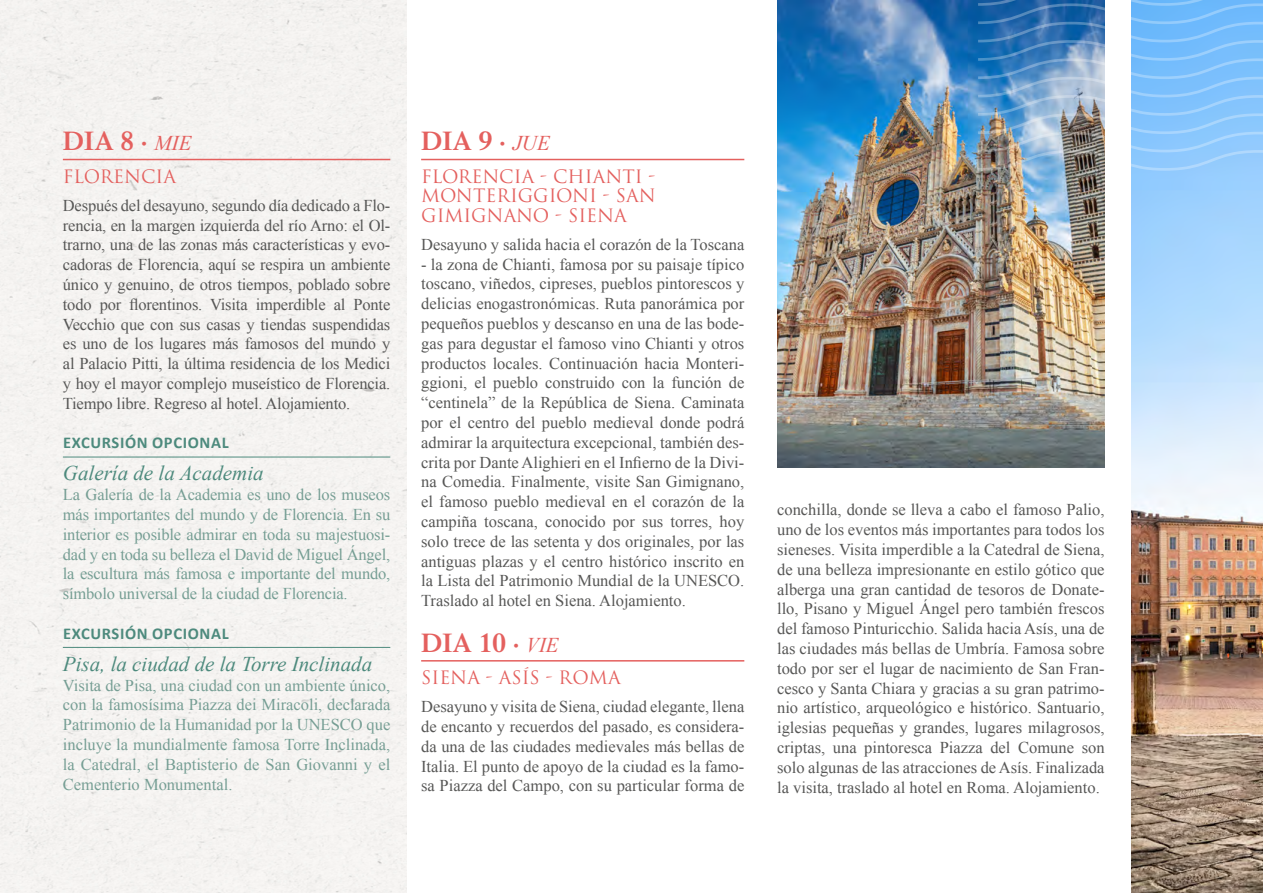
<style>
.page{position:relative;width:1263px;height:893px;background:#fff}
.page>*{position:absolute;margin:0;border:0;box-sizing:border-box;transform-origin:0 0}
.t1{font:600 27px "Times LT Std";color:#e4605e}
.t2{font:italic 21px "Times New Roman";color:#4d8a7d}
.t3{font:18px/19.5px "Trajan Pro";color:#e4605e;text-align:justify}
.t4{font:16.5px/19.8px "Times New Roman";color:#575756;text-align:justify}
.t5{font:16.5px/19.8px "Times New Roman";letter-spacing:-.005em;color:#769e94;text-align:justify}
.t6{font:700 16.5px "Calibri";letter-spacing:.04em;color:#4d8a7d}
.s1{font-family:"Times New Roman";font-weight:400;font-style:italic;font-size:21px}
</style>
<div class="page">
<div style="left:0;top:0;width:406px;height:893px;background:#f5f3f1"></div>
<hr style="left:63px;top:159px;width:327px;height:1px;background:#e4605e">
<hr style="left:63px;top:457px;width:327px;height:1px;background:#4d8a7d">
<hr style="left:63px;top:647px;width:327px;height:1px;background:#4d8a7d">
<hr style="left:421px;top:159px;width:323px;height:1px;background:#e4605e">
<hr style="left:421px;top:660px;width:323px;height:2px;background:#e4605e">
<img style="left:1131px;top:171px;width:132px;height:722px">
<img style="left:777px;top:0;width:327px;height:467px">
<img style="left:978px;top:0;width:285px;height:171px">
<h1 class="t1" style="left:63px;top:125px;width:130px">DIA 8 · <span class="s1">MIE</span></h1>
<p class="t3" style="left:63px;top:166px;width:115px">FLORENCIA</p>
<p class="t4" style="left:63px;top:195px;width:329px">Después del desayuno, segundo día dedicado a Flo&shy;rencia, en la margen izquierda del río Arno: el Ol&shy;trarno, una de las zonas más características y evo&shy;cadoras de Florencia, aquí se respira un ambiente único y genuino, de otros tiempos, poblado sobre todo por florentinos. Visita imperdible al Ponte Vecchio que con sus casas y tiendas suspendidas es uno de los lugares más famosos del mundo y al Palacio Pitti, la última residencia de los Medici y hoy el mayor complejo museístico de Florencia.<br>Tiempo libre. Regreso al hotel. Alojamiento.</p>
<p class="t6" style="left:63px;top:431px;width:167px">EXCURSIÓN OPCIONAL</p>
<p class="t2" style="left:63px;top:459px;width:202px">Galería de la Academia</p>
<p class="t5" style="left:63px;top:484px;width:329px">La Galería de la Academia es uno de los museos más importantes del mundo y de Florencia. En su interior es posible admirar en toda su majestuosi&shy;dad y en toda su belleza el David de Miguel Ángel, la escultura más famosa e importante del mundo, símbolo universal de la ciudad de Florencia.</p>
<p class="t6" style="left:63px;top:621px;width:167px">EXCURSIÓN OPCIONAL</p>
<p class="t2" style="left:63px;top:649px;width:311px">Pisa, la ciudad de la Torre Inclinada</p>
<p class="t5" style="left:63px;top:675px;width:329px">Visita de Pisa, una ciudad con un ambiente único, con la famosísima Piazza dei Miracoli, declarada Patrimonio de la Humanidad por la UNESCO que incluye la mundialmente famosa Torre Inclinada, la Catedral, el Baptisterio de San Giovanni y el Cementerio Monumental.</p>
<h1 class="t1" style="left:421px;top:125px;width:130px">DIA 9 · <span class="s1">JUE</span></h1>
<p class="t3" style="left:421px;top:166px;width:236px">FLORENCIA - CHIANTI - MONTERIGGIONI - SAN GIMIGNANO - SIENA</p>
<p class="t4" style="left:421px;top:234px;width:325px">Desayuno y salida hacia el corazón de la Toscana</p>
<p class="t4" style="left:421px;top:254px;width:325px">- la zona de Chianti, famosa por su paisaje típico toscano, viñedos, cipreses, pueblos pintorescos y delicias enogastronómicas. Ruta panorámica por pequeños pueblos y descanso en una de las bode&shy;gas para degustar el famoso vino Chianti y otros productos locales. Continuación hacia Monteri&shy;ggioni, el pueblo construido con la función de “centinela” de la República de Siena. Caminata por el centro del pueblo medieval donde podrá admirar la arquitectura excepcional, también des&shy;crita por Dante Alighieri en el Infierno de la Divi&shy;na Comedia. Finalmente, visite San Gimignano, el famoso pueblo medieval en el corazón de la campiña toscana, conocido por sus torres, hoy solo trece de las setenta y dos originales, por las antiguas plazas y el centro histórico inscrito en la Lista del Patrimonio Mundial de la UNESCO.<br>Traslado al hotel en Siena. Alojamiento.</p>
<h1 class="t1" style="left:421px;top:626px;width:139px">DIA 10 · <span class="s1">VIE</span></h1>
<p class="t3" style="left:421px;top:667px;width:201px">SIENA - ASÍS - ROMA</p>
<p class="t4" style="left:421px;top:696px;width:325px">Desayuno y visita de Siena, ciudad elegante, llena de encanto y recuerdos del pasado, es considera&shy;da una de las ciudades medievales más bellas de Italia. El punto de apoyo de la ciudad es la famo&shy;sa Piazza del Campo, con su particular forma de</p>
<p class="t4" style="left:777px;top:500px;width:329px">conchilla, donde se lleva a cabo el famoso Palio, uno de los eventos más importantes para todos los sieneses. Visita imperdible a la Catedral de Siena, de una belleza impresionante en estilo gótico que alberga una gran cantidad de tesoros de Donate&shy;llo, Pisano y Miguel Ángel pero también frescos del famoso Pinturicchio. Salida hacia Asís, una de las ciudades más bellas de Umbría. Famosa sobre todo por ser el lugar de nacimiento de San Fran&shy;cesco y Santa Chiara y gracias a su gran patrimo&shy;nio artístico, arqueológico e histórico. Santuario, iglesias pequeñas y grandes, lugares milagrosos, criptas, una pintoresca Piazza del Comune son solo algunas de las atracciones de Asís. Finalizada la visita, traslado al hotel en Roma. Alojamiento.</p>
</div>
